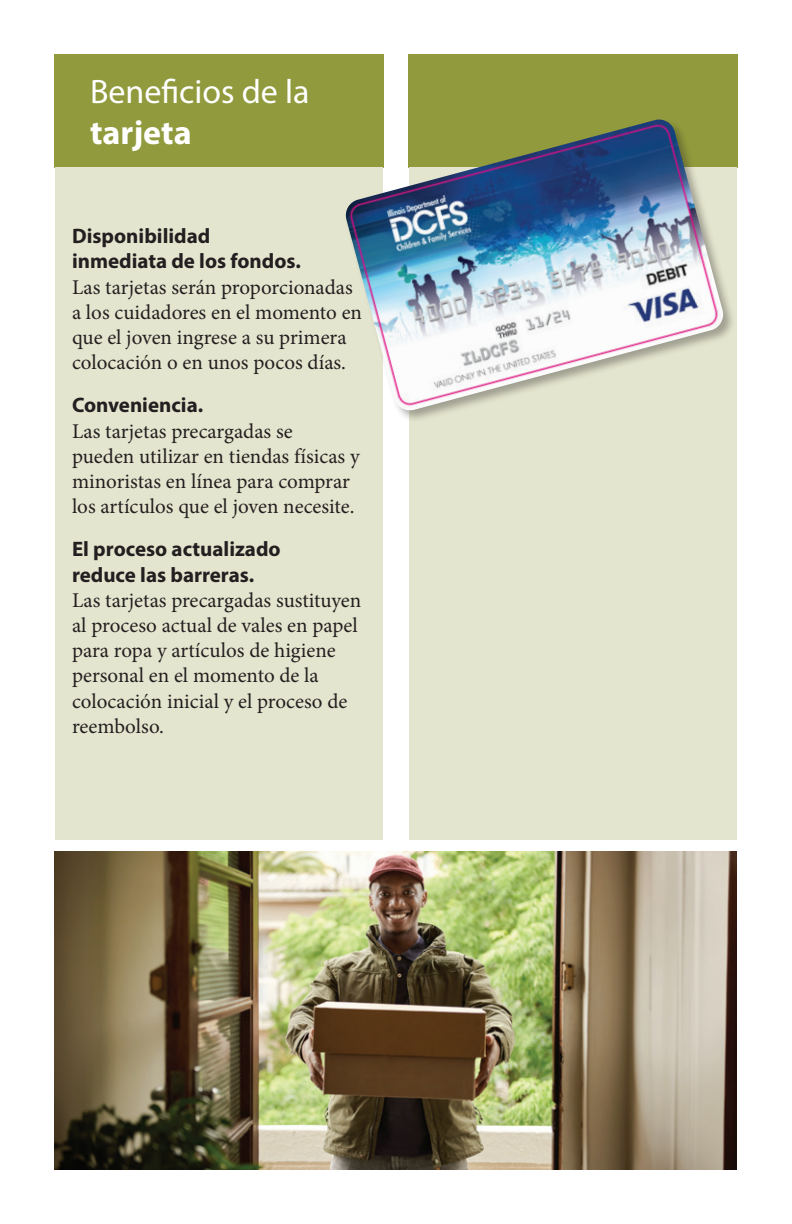
<style>
.page{position:relative;width:792px;height:1224px;background:#fff}
.page>*{position:absolute;margin:0;border:0;box-sizing:border-box;transform-origin:0 0}
.t1{font:34px "Myriad Pro";color:#fff}
.t2{font:700 34px "Myriad Pro";color:#fff}
.t3{font:21px/25.2px "Minion Pro";color:#231f20}
.t4{font:700 21px/25.2px "Myriad Pro";color:#231f20}
</style>
<div class="page">
<div style="left:408px;top:54px;width:330px;height:113px;background:#919a3c"></div>
<div style="left:409px;top:167px;width:328px;height:673px;background:#e4e5ce"></div>
<div style="left:54px;top:54px;width:330px;height:113px;background:#919a3c"></div>
<div style="left:55px;top:167px;width:328px;height:673px;background:#e4e5ce"></div>
<img style="left:54px;top:851px;width:683px;height:319px">
<div style="left:345px;top:118px;width:391px;height:306px;background:#231f20;opacity:.35"></div>
<img style="left:345px;top:120px;width:380px;height:292px">
<h1 class="t1" style="left:90px;top:71px;width:221px">Beneficios de la</h1>
<h1 class="t2" style="left:90px;top:110px;width:103px">tarjeta</h1>
<p class="t4" style="left:72px;top:223px;width:230px">Disponibilidad inmediata de los fondos.</p>
<p class="t3" style="left:72px;top:274px;width:292px">Las tarjetas serán proporcionadas a los cuidadores en el momento en que el joven ingrese a su primera colocación o en unos pocos días.</p>
<p class="t4" style="left:72px;top:392px;width:133px">Conveniencia.</p>
<p class="t3" style="left:72px;top:418px;width:289px">Las tarjetas precargadas se pueden utilizar en tiendas físicas y minoristas en línea para comprar los artículos que el joven necesite.</p>
<p class="t4" style="left:72px;top:536px;width:210px">El proceso actualizado reduce las barreras.</p>
<p class="t3" style="left:72px;top:588px;width:291px">Las tarjetas precargadas sustituyen al proceso actual de vales en papel para ropa y artículos de higiene personal en el momento de la colocación inicial y el proceso de reembolso.</p>
</div>
